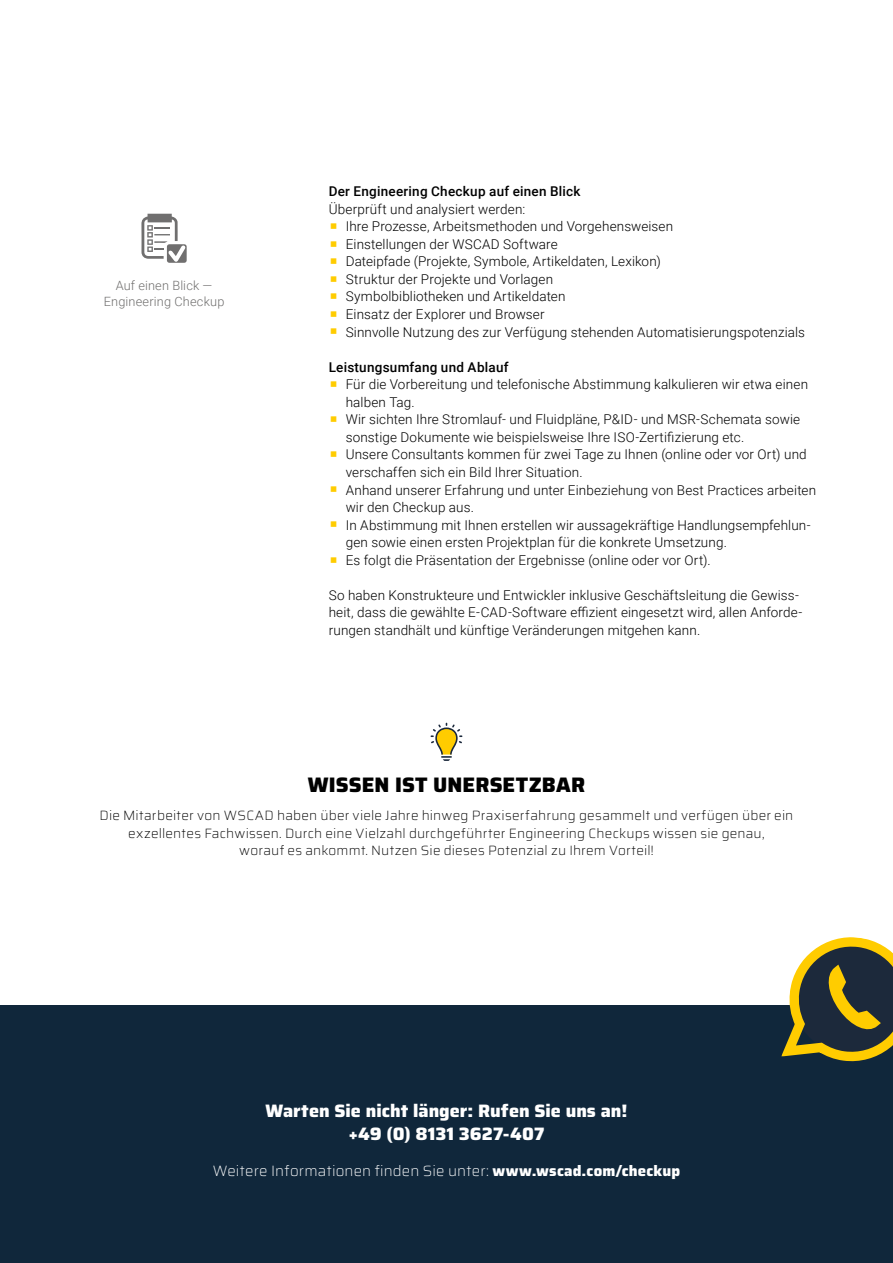
<style>
.page{position:relative;width:893px;height:1263px;background:#fff}
.page>*{position:absolute;margin:0;border:0;box-sizing:border-box;transform-origin:0 0}
.t1{font:800 21px "Saira";letter-spacing:.005em;color:#000}
.t2{font:800 18px/22.5px "Saira";color:#fff;text-align:center}
.t3{font:200 15px "Saira";letter-spacing:.01em;color:#fff}
.t4{font:300 13.5px/17.5px "Roboto";letter-spacing:.01em;color:#000}
.t5{font:200 13.5px/17.5px "Saira";letter-spacing:.015em;color:#000;text-align:center}
.t6{font:500 13.5px "Roboto";letter-spacing:.02em;color:#000}
.t7{font:300 12.75px/15.3px "Roboto";letter-spacing:.015em;color:#71706f;text-align:center}
.s1{font-weight:800}
</style>
<div class="page">
<div style="left:0;top:1006px;width:893px;height:257px;background:#10273b"></div>
<svg style="left:141px;top:214px;width:46px;height:49px"></svg>
<svg style="left:781px;top:937px;width:112px;height:125px"></svg>
<svg style="left:431px;top:723px;width:31px;height:38px"></svg>
<p class="t7" style="left:104px;top:278px;width:122px">Auf einen Blick —<br>Engineering Checkup</p>
<p class="t6" style="left:329px;top:182px;width:253px">Der Engineering Checkup auf einen Blick</p>
<p class="t4" style="left:346px;top:200px;width:461px;text-indent:-17px">Überprüft und analysiert werden:<br>Ihre Prozesse, Arbeitsmethoden und Vorgehensweisen<br>Einstellungen der WSCAD Software<br>Dateipfade (Projekte, Symbole, Artikeldaten, Lexikon)<br>Struktur der Projekte und Vorlagen<br>Symbolbibliotheken und Artikeldaten<br>Einsatz der Explorer und Browser<br>Sinnvolle Nutzung des zur Verfügung stehenden Automatisierungspotenzials</p>
<p class="t6" style="left:329px;top:357px;width:181px">Leistungsumfang und Ablauf</p>
<p class="t4" style="left:346px;top:375px;width:472px">Für die Vorbereitung und telefonische Abstimmung kalkulieren wir etwa einen halben Tag.<br>Wir sichten Ihre Stromlauf- und Fluidpläne, P&amp;ID- und MSR-Schemata sowie sonstige Dokumente wie beispielsweise Ihre ISO-Zertifizierung etc.<br>Unsere Consultants kommen für zwei Tage zu Ihnen (online oder vor Ort) und verschaffen sich ein Bild Ihrer Situation.<br>Anhand unserer Erfahrung und unter Einbeziehung von Best Practices arbeiten wir den Checkup aus.<br>In Abstimmung mit Ihnen erstellen wir aussagekräftige Handlungsempfehlun&shy;gen sowie einen ersten Projektplan für die konkrete Umsetzung.<br>Es folgt die Präsentation der Ergebnisse (online oder vor Ort).</p>
<p class="t4" style="left:329px;top:586px;width:475px">So haben Konstrukteure und Entwickler inklusive Geschäftsleitung die Gewiss&shy;heit, dass die gewählte E-CAD-Software effizient eingesetzt wird, allen Anforde&shy;rungen standhält und künftige Veränderungen mitgehen kann.</p>
<h1 class="t1" style="left:308px;top:768px;width:279px">WISSEN IST UNERSETZBAR</h1>
<p class="t5" style="left:100px;top:806px;width:695px">Die Mitarbeiter von WSCAD haben über viele Jahre hinweg Praxiserfahrung gesammelt und verfügen über ein exzellentes Fachwissen. Durch eine Vielzahl durchgeführter Engineering Checkups wissen sie genau,<br>worauf es ankommt. Nutzen Sie dieses Potenzial zu Ihrem Vorteil!</p>
<h2 class="t2" style="left:265px;top:1099px;width:364px">Warten Sie nicht länger: Rufen Sie uns an! +49 (0) 8131 3627-407</h2>
<p class="t3" style="left:213px;top:1160px;width:469px">Weitere Informationen finden Sie unter: <span class="s1">www.wscad.com/checkup</span></p>
</div>
